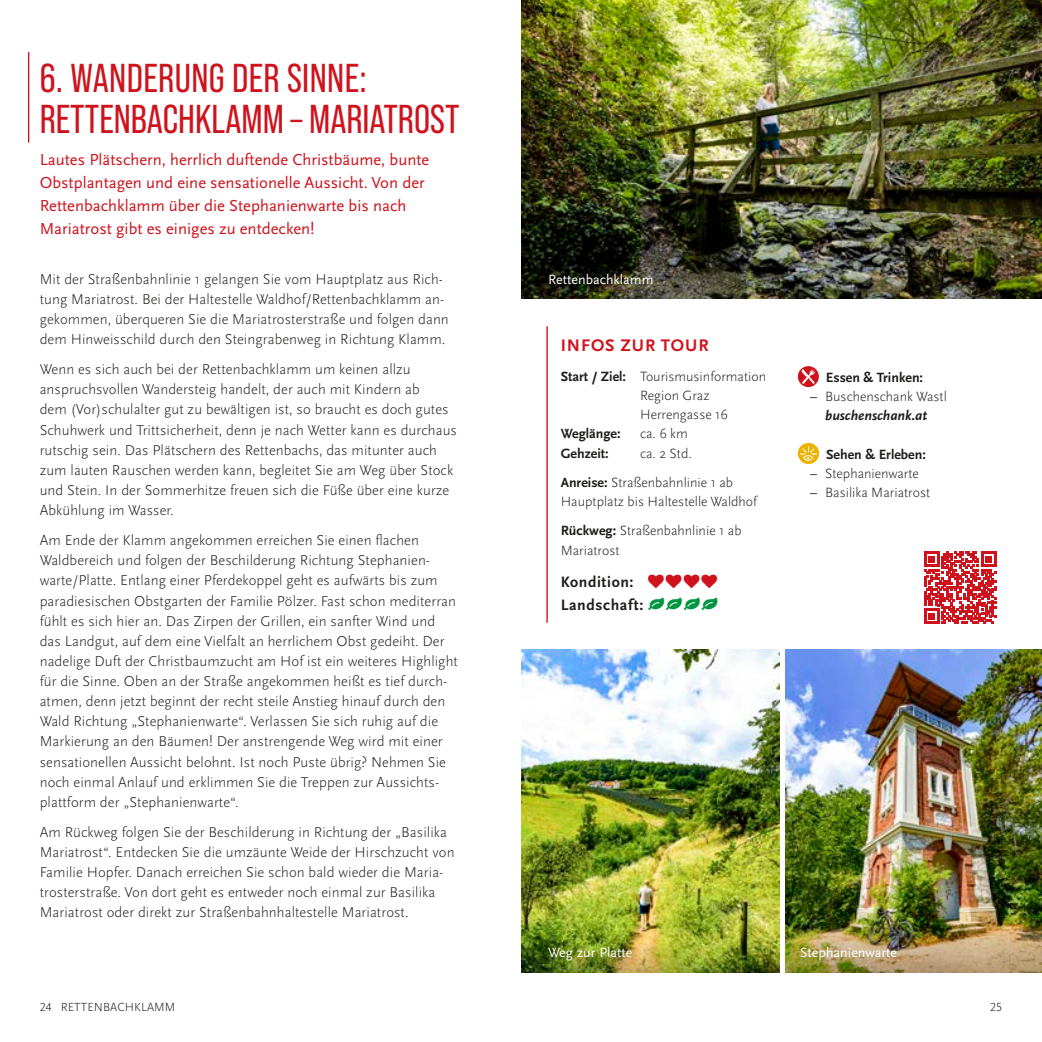
<style>
.page{position:relative;width:1042px;height:1042px;background:#fff}
.page>*{position:absolute;margin:0;border:0;box-sizing:border-box;transform-origin:0 0}
.t1{font:40.25px/40.2px "Bebas Neue Pro";color:#ce131d}
.t2{font:700 17.5px "Scala Sans Pro";letter-spacing:.05em;color:#ce131d}
.t3{font:16.62px/22.8px "Scala Sans Pro";color:#ce131d}
.t4{font:700 15.75px/22.8px "Scala Sans Pro";letter-spacing:.04em;color:#1d1d1b}
.t5{font:300 14.88px/20.1px "Scala Sans Pro";letter-spacing:.005em;color:#1d1d1b}
.t6{font:300 14px/19.2px "Scala Sans Pro";color:#1d1d1b}
.t7{font:700 14px "Scala Sans Pro";color:#1d1d1b}
.t8{font:14px "Scala Sans Pro";color:#fff}
.t9{font:300 12.25px "Scala Sans Pro";letter-spacing:.01em;color:#1d1d1b}
.s1{font-weight:700}
.s2{color:#009641}
.s3{font-weight:400}
.s4{font-weight:700;font-style:italic}
</style>
<div class="page">
<img style="left:521px;top:650px;width:258px;height:266px">
<img style="left:521px;top:916px;width:258px;height:56px">
<img style="left:521px;top:0;width:521px;height:299px">
<img style="left:785px;top:650px;width:257px;height:263px">
<img style="left:785px;top:913px;width:257px;height:59px">
<div style="left:798px;top:366px;width:21px;height:21px;background:#ce131d;border-radius:50%"></div>
<svg style="left:801px;top:369px;width:14px;height:15px"></svg>
<div style="left:798px;top:443px;width:21px;height:21px;background:#ecb200;border-radius:50%"></div>
<svg style="left:800px;top:446px;width:17px;height:15px"></svg>
<hr style="left:546px;top:326px;width:2px;height:297px;background:#ce131d">
<hr style="left:28px;top:52px;width:1px;height:91px;background:#ce131d">
<div style="left:536px;top:934px;width:108px;height:39px;background:#1d1d1b;opacity:.3"></div>
<svg style="left:924px;top:551px;width:72px;height:73px"></svg>
<h1 class="t1" style="left:40px;top:58px;width:421px">6. WANDERUNG DER SINNE:<br>RETTENBACHKLAMM – MARIATROST</h1>
<p class="t3" style="left:40px;top:149px;width:391px">Lautes Plätschern, herrlich duftende Christbäume, bunte Obstplantagen und eine sensationelle Aussicht. Von der Rettenbachklamm über die Stephanienwarte bis nach Mariatrost gibt es einiges zu entdecken!</p>
<p class="t5" style="left:40px;top:269px;width:411px">Mit der Straßenbahnlinie 1 gelangen Sie vom Hauptplatz aus Rich&shy;tung Mariatrost. Bei der Haltestelle Waldhof/Rettenbachklamm an&shy;gekommen, überqueren Sie die Mariatrosterstraße und folgen dann dem Hinweisschild durch den Steingrabenweg in Richtung Klamm.</p>
<p class="t5" style="left:40px;top:359px;width:419px">Wenn es sich auch bei der Rettenbachklamm um keinen allzu anspruchsvollen Wandersteig handelt, der auch mit Kindern ab<br>dem (Vor)schulalter gut zu bewältigen ist, so braucht es doch gutes Schuhwerk und Trittsicherheit, denn je nach Wetter kann es durchaus rutschig sein. Das Plätschern des Rettenbachs, das mitunter auch zum lauten Rauschen werden kann, begleitet Sie am Weg über Stock und Stein. In der Sommerhitze freuen sich die Füße über eine kurze Abkühlung im Wasser.</p>
<p class="t5" style="left:40px;top:530px;width:420px">Am Ende der Klamm angekommen erreichen Sie einen flachen Waldbereich und folgen der Beschilderung Richtung Stephanien&shy;warte/Platte. Entlang einer Pferdekoppel geht es aufwärts bis zum paradiesischen Obstgarten der Familie Pölzer. Fast schon mediterran fühlt es sich hier an. Das Zirpen der Grillen, ein sanfter Wind und das Landgut, auf dem eine Vielfalt an herrlichem Obst gedeiht. Der nadelige Duft der Christbaumzucht am Hof ist ein weiteres Highlight für die Sinne. Oben an der Straße angekommen heißt es tief durch&shy;atmen, denn jetzt beginnt der recht steile Anstieg hinauf durch den Wald Richtung „Stephanienwarte“. Verlassen Sie sich ruhig auf die Markierung an den Bäumen! Der anstrengende Weg wird mit einer sensationellen Aussicht belohnt. Ist noch Puste übrig? Nehmen Sie noch einmal Anlauf und erklimmen Sie die Treppen zur Aussichts&shy;plattform der „Stephanienwarte“.</p>
<p class="t5" style="left:40px;top:822px;width:416px">Am Rückweg folgen Sie der Beschilderung in Richtung der „Basilika Mariatrost“. Entdecken Sie die umzäunte Weide der Hirschzucht von Familie Hopfer. Danach erreichen Sie schon bald wieder die Maria&shy;trosterstraße. Von dort geht es entweder noch einmal zur Basilika Mariatrost oder direkt zur Straßenbahnhaltestelle Mariatrost.</p>
<p class="t8" style="left:548px;top:271px;width:107px">Rettenbachklamm</p>
<p class="t2" style="left:561px;top:336px;width:149px">INFOS ZUR TOUR</p>
<p class="t6" style="left:640px;top:366px;width:128px;text-indent:-79px"><span class="s1">Start / Ziel:</span> Tourismusinformation<br>Region Graz<br>Herrengasse 16</p>
<p class="t7" style="left:561px;top:426px;width:61px">Weglänge:</p>
<p class="t6" style="left:640px;top:424px;width:49px">ca. 6 km</p>
<p class="t7" style="left:561px;top:445px;width:49px">Gehzeit:</p>
<p class="t6" style="left:561px;top:438px;width:174px;line-height:29.2px;text-indent:79px">ca. 2 Std.<br><span class="s1">Anreise:</span> Straßenbahnlinie 1 ab</p>
<p class="t6" style="left:561px;top:487px;width:198px;line-height:29.2px">Hauptplatz bis Haltestelle Waldhof<br><span class="s1">Rückweg:</span> Straßenbahnlinie 1 ab</p>
<p class="t6" style="left:561px;top:540px;width:60px">Mariatrost</p>
<p class="t4" style="left:561px;top:571px;width:158px">Kondition:<br>Landschaft: <span class="s2">●●●●</span></p>
<p class="t7" style="left:826px;top:369px;width:99px">Essen &amp; Trinken:</p>
<p class="t6" style="left:810px;top:387px;width:138px;text-align:center"><span class="s3">–</span> Buschenschank Wastl <span class="s4">buschenschank.at</span></p>
<p class="t7" style="left:826px;top:446px;width:101px">Sehen &amp; Erleben:</p>
<p class="t6" style="left:810px;top:464px;width:110px"><span class="s3">–</span> Stephanienwarte</p>
<p class="t6" style="left:810px;top:483px;width:121px"><span class="s3">–</span> Basilika Mariatrost</p>
<p class="t8" style="left:548px;top:944px;width:86px">Weg zur Platte</p>
<p class="t8" style="left:800px;top:944px;width:98px">Stephanienwarte</p>
<p class="t9" style="left:40px;top:1000px;width:137px">24 RETTENBACHKLAMM</p>
<p class="t9" style="left:990px;top:1000px;width:14px">25</p>
</div>
